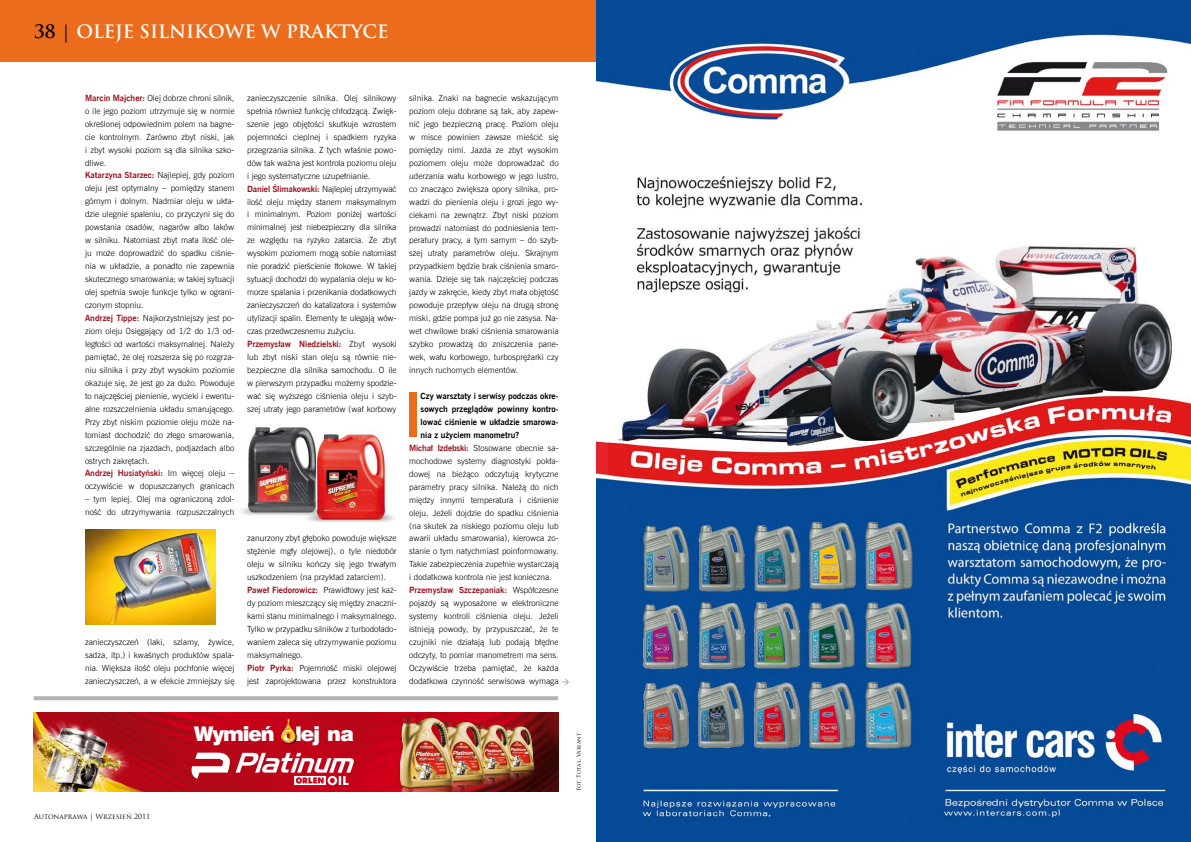
<style>
.page{position:relative;width:1191px;height:842px;background:#fff}
.page>*{position:absolute;margin:0;border:0;box-sizing:border-box;transform-origin:0 0}
.t1{font:20.2px "Swis 721 Blk EU";letter-spacing:-.05em;color:#fff}
.t2{font:700 18px "Trajan Pro";color:#fff}
.t3{font:8.5px/13px "News Goth Lt EU";color:#000}
.t4{font:700 8.5px/13px "News Goth EU";color:#000;text-align:justify}
.t5{font:700 8.5px "News Goth EU";color:#9a141c}
.t6{font:7px "Trajan Pro";color:#000}
.t7{font:5.5px "Trajan Pro";letter-spacing:-.025em;color:#000}
.s1{color:#000}
.s2{font-weight:400;color:#000}
.s3{font-family:"News Goth EU";font-weight:700;color:#9a141c}
.s4{font-family:"News Goth Lt EU";font-weight:400;color:#000}
.s5{color:#9c9e9f}
</style>
<div class="page">
<div style="left:0;top:0;width:595px;height:61px;background:#eb6c1c"></div>
<img style="left:85px;top:529px;width:130px;height:96px">
<img style="left:240px;top:427px;width:154px;height:96px">
<img style="left:597px;top:0;width:594px;height:842px">
<div style="left:409px;top:392px;width:7px;height:45px;background:#eb6c1c"></div>
<img style="left:177px;top:712px;width:381px;height:79px">
<img style="left:281px;top:718px;width:16px;height:26px">
<img style="left:285px;top:716px;width:7px;height:3px">
<svg style="left:281px;top:719px;width:15px;height:24px"></svg>
<svg style="left:189px;top:753px;width:166px;height:32px"></svg>
<img style="left:34px;top:712px;width:143px;height:79px">
<img style="left:389px;top:712px;width:156px;height:79px">
<svg style="left:34px;top:696px;width:524px;height:4px;fill:#b1b3b4"></svg>
<h2 class="t2" style="left:34px;top:20px;width:356px"><span class="s1">38</span> <span class="s2">|</span> OLEJE SILNIKOWE W PRAKTYCE</h2>
<p class="t3" style="left:85px;top:91px;width:151px"><span class="s3">Marcin Majcher:</span> Olej dobrze chroni silnik, o ile jego poziom utrzymuje się w normie określonej odpowiednim polem na bagne&shy;cie kontrolnym. Zarówno zbyt niski, jak i zbyt wysoki poziom są dla silnika szko&shy;dliwe.<br><span class="s3">Katarzyna Starzec:</span> Najlepiej, gdy poziom oleju jest optymalny – pomiędzy stanem górnym i dolnym. Nadmiar oleju w ukła&shy;dzie ulegnie spaleniu, co przyczyni się do powstania osadów, nagarów albo laków w silniku. Natomiast zbyt mała ilość ole&shy;ju może doprowadzić do spadku ciśnie&shy;nia w układzie, a ponadto nie zapewnia skutecznego smarowania; w takiej sytuacji olej spełnia swoje funkcje tylko w ograni&shy;czonym stopniu.<br><span class="s3">Andrzej Tippe:</span> Najkorzystniejszy jest po&shy;ziom oleju 0sięgający od 1/2 do 1/3 od&shy;ległości od wartości maksymalnej. Należy pamiętać, że olej rozszerza się po rozgrza&shy;niu silnika i przy zbyt wysokim poziomie okazuje się, że jest go za dużo. Powoduje to najczęściej pienienie, wycieki i ewentu&shy;alne rozszczelnienia układu smarującego.<br>Przy zbyt niskim poziomie oleju może na&shy;tomiast dochodzić do złego smarowania, szczególnie na zjazdach, podjazdach albo ostrych zakrętach.</p>
<p class="t5" style="left:85px;top:468px;width:151px">Andrzej Husiatyński: <span class="s4">Im więcej oleju –</span></p>
<p class="t3" style="left:85px;top:480px;width:151px">oczywiście w dopuszczanych granicach</p>
<p class="t3" style="left:85px;top:493px;width:151px">– tym lepiej. Olej ma ograniczoną zdol&shy;ność do utrzymywania rozpuszczalnych</p>
<p class="t3" style="left:85px;top:635px;width:151px;text-align:justify">zanieczyszczeń (laki, szlamy, żywice, sadza, itp.) i kwaśnych produktów spala&shy;nia. Większa ilość oleju pochłonie więcej zanieczyszczeń, a w efekcie zmniejszy się</p>
<p class="t3" style="left:247px;top:91px;width:151px">zanieczyszczenie silnika. Olej silnikowy spełnia również funkcję chłodzącą. Zwięk&shy;szenie jego objętości skutkuje wzrostem pojemności cieplnej i spadkiem ryzyka przegrzania silnika. Z tych właśnie powo&shy;dów tak ważna jest kontrola poziomu oleju i jego systematyczne uzupełnianie.<br><span class="s3">Daniel Ślimakowski:</span> Najlepiej utrzymywać ilość oleju między stanem maksymalnym i minimalnym. Poziom poniżej wartości minimalnej jest niebezpieczny dla silnika ze względu na ryzyko zatarcia. Ze zbyt wysokim poziomem mogą sobie natomiast nie poradzić pierścienie tłokowe. W takiej sytuacji dochodzi do wypalania oleju w ko&shy;morze spalania i przenikania dodatkowych zanieczyszczeń do katalizatora i systemów utylizacji spalin. Elementy te ulegają wów&shy;czas przedwczesnemu zużyciu.</p>
<p class="t5" style="left:247px;top:339px;width:151px">Przemysław Niedzielski: <span class="s4">Zbyt wysoki</span></p>
<p class="t3" style="left:247px;top:351px;width:151px;text-align:justify">lub zbyt niski stan oleju są równie nie&shy;bezpieczne dla silnika samochodu. O ile w pierwszym przypadku możemy spodzie&shy;wać się wyższego ciśnienia oleju i szyb&shy;szej utraty jego parametrów (wał korbowy</p>
<p class="t3" style="left:247px;top:532px;width:151px">zanurzony zbyt głęboko powoduje większe stężenie mgły olejowej), o tyle niedobór oleju w silniku kończy się jego trwałym uszkodzeniem (na przykład zatarciem).<br><span class="s3">Paweł Fiedorowicz:</span> Prawidłowy jest każ&shy;dy poziom mieszczący się między znaczni&shy;kami stanu minimalnego i maksymalnego.<br>Tylko w przypadku silników z turbodołado&shy;waniem zaleca się utrzymywanie poziomu maksymalnego.<br><span class="s3">Piotr Pyrka:</span> Pojemność miski olejowej jest zaprojektowana przez konstruktora</p>
<p class="t3" style="left:409px;top:92px;width:151px;text-align:justify">silnika. Znaki na bagnecie wskazującym poziom oleju dobrane są tak, aby zapew&shy;nić jego bezpieczną pracę. Poziom oleju w misce powinien zawsze mieścić się pomiędzy nimi. Jazda ze zbyt wysokim poziomem oleju może doprowadzać do uderzania wału korbowego w jego lustro, co znacząco zwiększa opory silnika, pro&shy;wadzi do pienienia oleju i grozi jego wy&shy;ciekami na zewnątrz. Zbyt niski poziom prowadzi natomiast do podniesienia tem&shy;peratury pracy, a tym samym – do szyb&shy;szej utraty parametrów oleju. Skrajnym przypadkiem będzie brak ciśnienia smaro&shy;wania. Dzieje się tak najczęściej podczas jazdy w zakręcie, kiedy zbyt mała objętość powoduje przepływ oleju na drugą stronę miski, gdzie pompa już go nie zasysa. Na&shy;wet chwilowe braki ciśnienia smarowania szybko prowadzą do zniszczenia pane&shy;wek, wału korbowego, turbosprężarki czy innych ruchomych elementów.</p>
<p class="t4" style="left:420px;top:390px;width:139px">Czy warsztaty i serwisy podczas okre&shy;sowych przeglądów powinny kontro&shy;lować ciśnienie w układzie smarowa&shy;nia z użyciem manometru?</p>
<p class="t3" style="left:409px;top:441px;width:151px;text-align:justify"><span class="s3">Michał Izdebski:</span> Stosowane obecnie sa&shy;mochodowe systemy diagnostyki pokła&shy;dowej na bieżąco odczytują krytyczne parametry pracy silnika. Należą do nich między innymi temperatura i ciśnienie oleju. Jeżeli dojdzie do spadku ciśnienia (na skutek za niskiego poziomu oleju lub awarii układu smarowania), kierowca zo&shy;stanie o tym natychmiast poinformowany.<br>Takie zabezpieczenia zupełnie wystarczają i dodatkowa kontrola nie jest konieczna.</p>
<p class="t5" style="left:409px;top:585px;width:151px">Przemysław Szczepaniak: <span class="s4">Współczesne</span></p>
<p class="t3" style="left:409px;top:597px;width:162px">pojazdy są wyposażone w elektroniczne systemy kontroli ciśnienia oleju. Jeżeli istnieją powody, by przypuszczać, że te czujniki nie działają lub podają błędne odczyty, to pomiar manometrem ma sens.<br>Oczywiście trzeba pamiętać, że każda dodatkowa czynność serwisowa wymaga <span class="s5">→</span></p>
<p class="t6" style="left:34px;top:812px;width:118px">Autonaprawa | Wrzesień 2011</p>
<h1 class="t1" style="left:194px;top:721px;width:283px">Wymień olej na PLATINUM</h1>
<p class="t7" style="left:575px;top:791px;width:60px;rotate:-90deg">Fot. Total, Variant</p>
</div>
